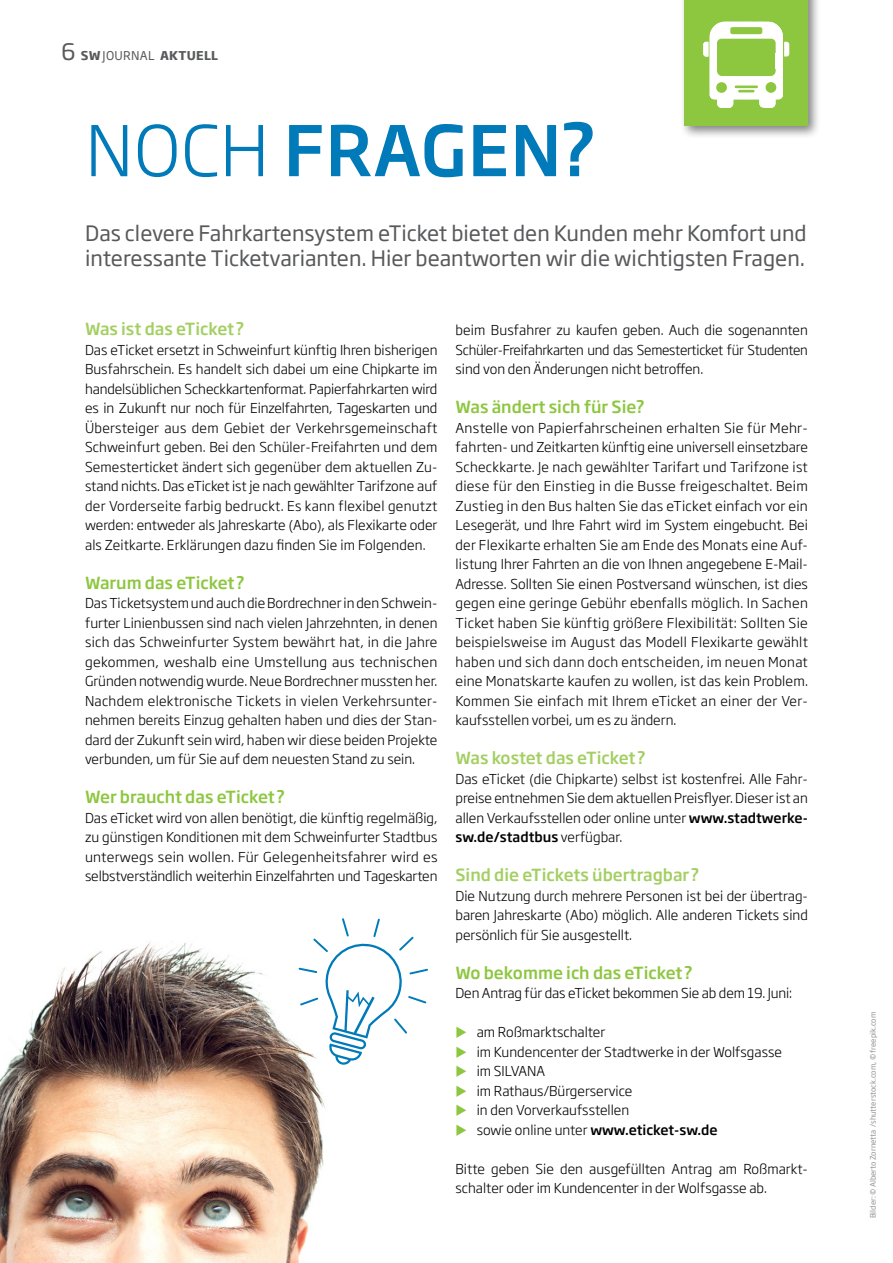
<style>
.page{position:relative;width:893px;height:1263px;background:#fff}
.page>*{position:absolute;margin:0;border:0;box-sizing:border-box;transform-origin:0 0}
.t1{font:500 68.85px "Soho Gothic Pro";letter-spacing:.015em;color:#007ab8}
.t2{font:21px/25.2px "Soho Gothic Pro";color:#58595b}
.t3{font:500 16.5px "Soho Gothic Pro";color:#8dc63f}
.t4{font:500 16.5px "Soho Gothic Pro";color:#a3cf62}
.t5{font:300 13.5px/19.5px "Soho Gothic Pro";color:#000;text-align:justify}
.t6{font:500 13.5px "Soho Gothic Pro";color:#000}
.t7{font:700 12px "Soho Gothic Pro";letter-spacing:.025em;color:#58595b}
.t8{font:7.5px "Soho Gothic Pro";color:#939598}
.s1{font-weight:400;font-size:22.5px}
.s2{font-weight:400}
.s3{font-weight:300}
.s4{font-weight:500}
.s5{color:#8dc63f}
</style>
<div class="page">
<img style="left:0;top:941px;width:325px;height:322px">
<svg style="left:299px;top:918px;width:129px;height:147px"></svg>
<div style="left:680px;top:0;width:141px;height:139px;background:#000;opacity:.5"></div>
<div style="left:685px;top:0;width:123px;height:126px;background:#8dc63f"></div>
<svg style="left:703px;top:22px;width:86px;height:86px"></svg>
<div style="left:776px;top:53px;width:7px;height:16px;background:#fff"></div>
<div style="left:764px;top:99px;width:9px;height:8px;background:#fff"></div>
<div style="left:716px;top:82px;width:11px;height:11px;background:#8dc63f;border-radius:50%"></div>
<p class="t7" style="left:62px;top:46px;width:150px"><span class="s1">6</span> SW <span class="s2">Journal</span> Aktuell</p>
<h1 class="t1" style="left:86px;top:97px;width:513px"><span class="s3">Noch</span> Fragen?</h1>
<h2 class="t2" style="left:85px;top:220px;width:723px">Das clevere Fahrkartensystem eTicket bietet den Kunden mehr Komfort und interessante Ticketvarianten. Hier beantworten wir die wichtigsten Fragen.</h2>
<p class="t4" style="left:85px;top:316px;width:161px">Was ist das eTicket?</p>
<p class="t5" style="left:85px;top:339px;width:354px">Das eTicket ersetzt in Schweinfurt künftig Ihren bisherigen Busfahrschein. Es handelt sich dabei um eine Chipkarte im handelsüblichen Scheckkartenformat. Papierfahrkarten wird es in Zukunft nur noch für Einzelfahrten, Tageskarten und Übersteiger aus dem Gebiet der Verkehrsgemeinschaft Schweinfurt geben. Bei den Schüler-Freifahrten und dem Semesterticket ändert sich gegenüber dem aktuellen Zu&shy;stand nichts. Das eTicket ist je nach gewählter Tarifzone auf der Vorderseite farbig bedruckt. Es kann flexibel genutzt werden: entweder als Jahreskarte (Abo), als Flexikarte oder als Zeitkarte. Erklärungen dazu finden Sie im Folgenden.</p>
<p class="t3" style="left:85px;top:569px;width:161px">Warum das eTicket?</p>
<p class="t5" style="left:85px;top:592px;width:354px">Das Ticketsystem und auch die Bordrechner in den Schwein&shy;furter Linienbussen sind nach vielen Jahrzehnten, in denen sich das Schweinfurter System bewährt hat, in die Jahre gekommen, weshalb eine Umstellung aus technischen Gründen notwendig wurde. Neue Bordrechner mussten her.<br>Nachdem elektronische Tickets in vielen Verkehrsunter&shy;nehmen bereits Einzug gehalten haben und dies der Stan&shy;dard der Zukunft sein wird, haben wir diese beiden Projekte verbunden, um für Sie auf dem neuesten Stand zu sein.</p>
<p class="t3" style="left:85px;top:784px;width:202px">Wer braucht das eTicket?</p>
<p class="t5" style="left:85px;top:807px;width:354px">Das eTicket wird von allen benötigt, die künftig regelmäßig, zu günstigen Konditionen mit dem Schweinfurter Stadtbus unterwegs sein wollen. Für Gelegenheitsfahrer wird es selbstverständlich weiterhin Einzelfahrten und Tageskarten</p>
<p class="t5" style="left:455px;top:319px;width:354px">beim Busfahrer zu kaufen geben. Auch die sogenannten Schüler-Freifahrkarten und das Semesterticket für Studenten sind von den Änderungen nicht betroffen.</p>
<p class="t3" style="left:455px;top:394px;width:191px">Was ändert sich für Sie?</p>
<p class="t5" style="left:455px;top:417px;width:354px">Anstelle von Papierfahrscheinen erhalten Sie für Mehr&shy;fahrten- und Zeitkarten künftig eine universell einsetzbare Scheckkarte. Je nach gewählter Tarifart und Tarifzone ist diese für den Einstieg in die Busse freigeschaltet. Beim Zustieg in den Bus halten Sie das eTicket einfach vor ein Lesegerät, und Ihre Fahrt wird im System eingebucht. Bei der Flexikarte erhalten Sie am Ende des Monats eine Auf&shy;listung Ihrer Fahrten an die von Ihnen angegebene E-Mail-Adresse. Sollten Sie einen Postversand wünschen, ist dies gegen eine geringe Gebühr ebenfalls möglich. In Sachen Ticket haben Sie künftig größere Flexibilität: Sollten Sie beispielsweise im August das Modell Flexikarte gewählt haben und sich dann doch entscheiden, im neuen Monat eine Monatskarte kaufen zu wollen, ist das kein Problem.<br>Kommen Sie einfach mit Ihrem eTicket an einer der Ver&shy;kaufsstellen vorbei, um es zu ändern.</p>
<p class="t4" style="left:455px;top:745px;width:192px">Was kostet das eTicket?</p>
<p class="t5" style="left:455px;top:768px;width:354px">Das eTicket (die Chipkarte) selbst ist kostenfrei. Alle Fahr&shy;preise entnehmen Sie dem aktuellen Preisflyer. Dieser ist an allen Verkaufsstellen oder online unter <span class="s4">www.stadtwerke&shy;sw.de/stadtbus</span> verfügbar.</p>
<p class="t4" style="left:455px;top:862px;width:246px">Sind die eTickets übertragbar?</p>
<p class="t5" style="left:455px;top:885px;width:354px">Die Nutzung durch mehrere Personen ist bei der übertrag&shy;baren Jahreskarte (Abo) möglich. Alle anderen Tickets sind persönlich für Sie ausgestellt.</p>
<p class="t3" style="left:455px;top:959px;width:239px">Wo bekomme ich das eTicket?</p>
<p class="t5" style="left:455px;top:982px;width:338px">Den Antrag für das eTicket bekommen Sie ab dem 19. Juni:</p>
<p class="t5" style="left:455px;top:1021px;width:151px"><span class="s5">◆</span> am Roßmarktschalter</p>
<p class="t5" style="left:455px;top:1041px;width:328px"><span class="s5">◆</span> im Kundencenter der Stadtwerke in der Wolfsgasse</p>
<p class="t5" style="left:455px;top:1060px;width:91px"><span class="s5">◆</span> im SILVANA</p>
<p class="t5" style="left:455px;top:1080px;width:178px"><span class="s5">◆</span> im Rathaus/Bürgerservice</p>
<p class="t5" style="left:455px;top:1099px;width:175px"><span class="s5">◆</span> in den Vorverkaufsstellen</p>
<p class="t6" style="left:455px;top:1119px;width:264px"><span class="s5">◆</span> <span class="s3">sowie online unter</span> www.eticket-sw.de</p>
<p class="t5" style="left:455px;top:1158px;width:354px">Bitte geben Sie den ausgefüllten Antrag am Roßmarkt&shy;schalter oder im Kundencenter in der Wolfsgasse ab.</p>
<p class="t8" style="left:867px;top:1218px;width:208px;rotate:-90deg">Bilder: © Alberto Zornetta /shutterstock.com, © freepik.com</p>
</div>
